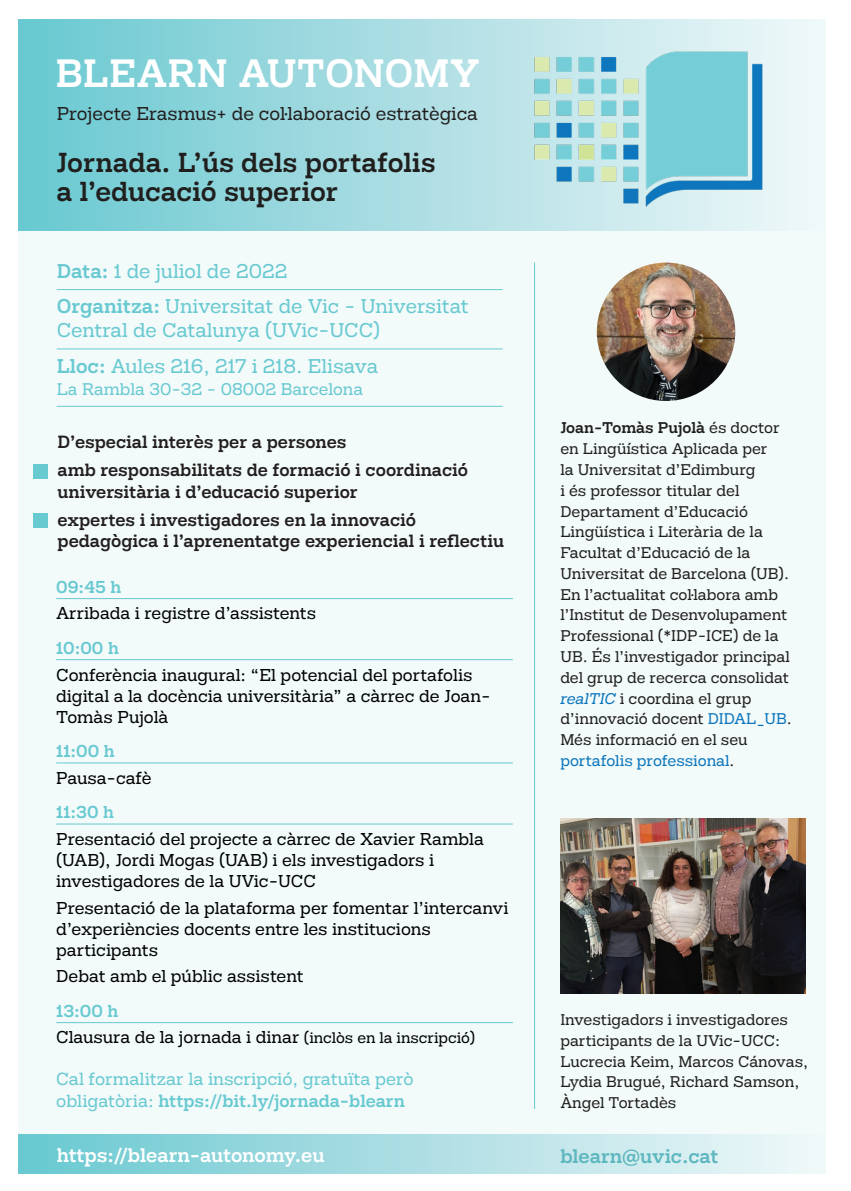
<style>
.page{position:relative;width:851px;height:1191px;background:#fff}
.page>*{position:absolute;margin:0;border:0;box-sizing:border-box;transform-origin:0 0}
.LO-Normal{font:500 39.6px "Hefring Slab";color:#fff}
.LO-Normal-2{font:500 27.6px/29.4px "Hefring Slab";color:#201f1e}
.LO-Normal-3{font:20px/24px "Hefring Slab";color:#68c9d1}
.LO-Normal-4{font:500 19.6px "Hefring Slab";letter-spacing:-.005em;color:#fff}
.LO-Normal-5{font:500 19.6px "Hefring Slab";color:#5eb7bf}
.LO-Normal-6{font:18.6px "Hefring Slab";color:#231f20}
.t1{font:500 17.8px/22px "Hefring Slab";color:#231f20}
.LO-Normal-7{font:17.6px/21.2px "Hefring Slab";color:#68c9d1}
.LO-Normal-8{font:17.2px/21px "Hefring Slab";color:#000}
.LO-Normal-9{font:500 17.2px "Hefring Slab";color:#68c9d1}
.LO-Normal-10{font:17px "Hefring Slab";color:#68c9d1}
.LO-Normal-11{font:15.6px/20.8px "Hefring Slab";color:#201f1e}
.s1{font-weight:500}
.s2{font-size:15.4px}
.s3{font-style:italic;color:#0c76bc}
.s4{color:#0c76bc}
.s5{font-family:"Graphik"}
</style>
<div class="page">
<div style="left:18px;top:231px;width:812px;height:937px;background:#f2fafa"></div>
<hr style="left:56px;top:598px;width:457px;height:1px;background:#68c9d1">
<hr style="left:56px;top:659px;width:457px;height:1px;background:#68c9d1">
<hr style="left:56px;top:762px;width:457px;height:1px;background:#68c9d1">
<hr style="left:56px;top:823px;width:457px;height:1px;background:#68c9d1">
<hr style="left:56px;top:1022px;width:457px;height:1px;background:#68c9d1">
<div style="left:18px;top:19px;width:832px;height:212px;background:linear-gradient(to right,#6ac8d0,#f5f9fa)"></div>
<div style="left:18px;top:1134px;width:832px;height:39px;background:linear-gradient(to right,#6ac8d0,#f5f9fa)"></div>
<img style="left:502px;top:34px;width:278px;height:190px">
<hr style="left:57px;top:289px;width:445px;height:1px;background:#68c9d1">
<hr style="left:57px;top:348px;width:445px;height:1px;background:#68c9d1">
<hr style="left:57px;top:406px;width:445px;height:1px;background:#68c9d1">
<img style="left:596px;top:262px;width:139px;height:139px;border-radius:69px">
<hr style="left:534px;top:262px;width:1px;height:847px;background:#68c9d1">
<div style="left:33px;top:464px;width:15px;height:15px;background:#68c9d1"></div>
<div style="left:33px;top:513px;width:15px;height:14px;background:#68c9d1"></div>
<img style="left:560px;top:818px;width:245px;height:175px">
<div style="left:825px;top:0;width:25px;height:1191px;background:#fff"></div>
<p class="LO-Normal" style="left:56px;top:49px;width:426px">BLEARN AUTONOMY</p>
<p class="LO-Normal-6" style="left:57px;top:102px;width:422px">Projecte Erasmus+ de col·laboració estratègica</p>
<p class="LO-Normal-2" style="left:57px;top:147px;width:380px">Jornada. L’ús dels portafolis a l’educació superior</p>
<p class="LO-Normal-3" style="left:57px;top:259px;width:232px"><span class="s1">Data:</span> 1 de juliol de 2022</p>
<p class="LO-Normal-3" style="left:57px;top:294px;width:413px"><span class="s1">Organitza:</span> Universitat de Vic - Universitat<br>Central de Catalunya (UVic-UCC)</p>
<p class="LO-Normal-3" style="left:57px;top:354px;width:323px"><span class="s1">Lloc:</span> Aules 216, 217 i 218. Elisava</p>
<p class="LO-Normal-10" style="left:57px;top:379px;width:308px">La Rambla 30-32 - 08002 Barcelona</p>
<p class="t1" style="left:57px;top:431px;width:290px">D’especial interès per a persones</p>
<p class="t1" style="left:57px;top:458px;width:412px;text-indent:-23px">• amb responsabilitats de formació i coordinació universitària i d’educació superior</p>
<p class="t1" style="left:57px;top:508px;width:448px;text-indent:-23px">• expertes i investigadores en la innovació pedagògica i l’aprenentatge experiencial i reflectiu</p>
<p class="LO-Normal-9" style="left:56px;top:576px;width:67px">09:45 h</p>
<p class="LO-Normal-8" style="left:56px;top:603px;width:261px">Arribada i registre d’assistents</p>
<p class="LO-Normal-9" style="left:56px;top:637px;width:64px">10:00 h</p>
<p class="LO-Normal-8" style="left:56px;top:664px;width:435px">Conferència inaugural: “El potencial del portafolis digital a la docència universitària” a càrrec de Joan-<br>Tomàs Pujolà</p>
<p class="LO-Normal-9" style="left:56px;top:741px;width:60px">11:00 h</p>
<p class="LO-Normal-8" style="left:56px;top:767px;width:97px">Pausa-cafè</p>
<p class="LO-Normal-9" style="left:56px;top:802px;width:59px">11:30 h</p>
<p class="LO-Normal-8" style="left:56px;top:828px;width:429px">Presentació del projecte a càrrec de Xavier Rambla (UAB), Jordi Mogas (UAB) i els investigadors i investigadores de la UVic-UCC</p>
<p class="LO-Normal-8" style="left:56px;top:897px;width:453px">Presentació de la plataforma per fomentar l’intercanvi d’experiències docents entre les institucions participants</p>
<p class="LO-Normal-8" style="left:56px;top:966px;width:249px">Debat amb el públic assistent</p>
<p class="LO-Normal-9" style="left:56px;top:1000px;width:64px">13:00 h</p>
<p class="LO-Normal-8" style="left:56px;top:1027px;width:420px">Clausura de la jornada i dinar <span class="s2">(inclòs en la inscripció)</span></p>
<p class="LO-Normal-7" style="left:56px;top:1068px;width:359px">Cal formalitzar la inscripció, gratuïta però obligatòria: <span class="s1">https://bit.ly/jornada-blearn</span></p>
<p class="LO-Normal-11" style="left:560px;top:417px;width:233px"><span class="s1">Joan-Tomàs Pujolà</span> és doctor en Lingüística Aplicada per<br>la Universitat d’Edimburg<br>i és professor titular del<br>Departament d’Educació<br>Lingüística i Literària de la<br>Facultat d’Educació de la<br>Universitat de Barcelona (UB).<br>En l’actualitat col·labora amb l’Institut de Desenvolupament<br>Professional (*IDP-ICE) de la<br>UB. És l’investigador principal del grup de recerca consolidat <span class="s3">realTIC</span> i coordina el grup d’innovació docent <span class="s4">DIDAL_UB</span>.<br>Més informació en el seu <span class="s4">portafolis professional</span>.</p>
<p class="LO-Normal-11" style="left:560px;top:1009px;width:249px">Investigadors i investigadores participants de la UVic-UCC:<br>Lucrecia Keim, Marcos Cánovas,<br>Lydia Brugué, Richard Samson,<br>Àngel Tortadès</p>
<p class="LO-Normal-4" style="left:57px;top:1143px;width:269px">https://blearn-autonomy.eu</p>
<p class="LO-Normal-5" style="left:560px;top:1144px;width:160px">blearn<span class="s5">@</span>uvic.cat</p>
</div>
